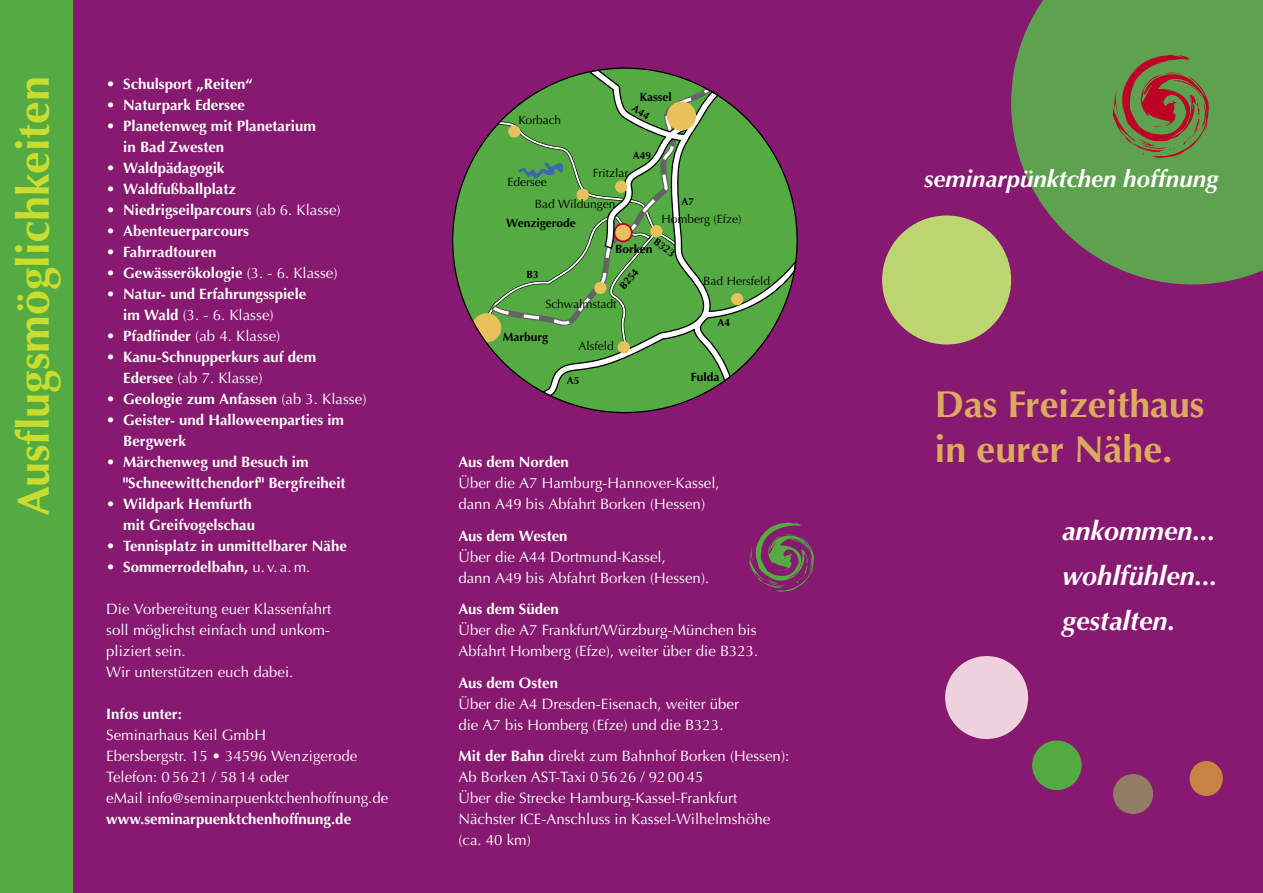
<style>
.page{position:relative;width:1263px;height:893px;background:#871970}
.page>*{position:absolute;margin:0;border:0;box-sizing:border-box;transform-origin:0 0}
.t1{font:700 45px "Optima";color:#cadd2f}
.t2{font:700 37.5px/45px "Optima";color:#dbaa5e}
.t3{font:italic 700 27px/45px "Optima";color:#fff;text-align:justify}
.t4{font:italic 700 24px "Optima";color:#fff}
.t5{font:15px/21px "Optima";color:#fff}
.t6{font:700 15px/21px "Optima";color:#fff}
.t7{font:12px "Optima";color:#000}
.t8{font:700 12px "Optima";color:#000}
.t9{font:700 10.5px "Optima";color:#000}
.s1{font-weight:400}
.s2{font-weight:700}
</style>
<div class="page">
<svg style="left:1011px;top:0;width:252px;height:284px;background:#638e53"></svg>
<div style="left:0;top:0;width:72px;height:893px;background:#54ab42"></div>
<svg style="left:1113px;top:55px;width:96px;height:103px;background:#7a7042"></svg>
<svg style="left:749px;top:522px;width:65px;height:70px"></svg>
<div style="left:882px;top:215px;width:129px;height:129px;background:#bcd671;border-radius:50%"></div>
<div style="left:945px;top:656px;width:83px;height:83px;background:#efd0dd;border-radius:50%"></div>
<div style="left:1032px;top:740px;width:50px;height:50px;background:#54ab42;border-radius:50%"></div>
<div style="left:1113px;top:774px;width:40px;height:40px;background:#927d65;border-radius:50%"></div>
<div style="left:1190px;top:761px;width:33px;height:35px;background:#c78343;border-radius:50%"></div>
<svg style="left:452px;top:67px;width:346px;height:346px;fill:#54ab42"></svg>
<svg style="left:631px;top:104px;width:19px;height:16px"></svg>
<p class="t1" style="left:8px;top:516px;width:442px;rotate:-90deg">Ausflugsmöglichkeiten</p>
<p class="t6" style="left:106px;top:74px;width:148px">• Schulsport „Reiten“</p>
<p class="t6" style="left:106px;top:95px;width:140px">• Naturpark Edersee</p>
<p class="t6" style="left:123px;top:116px;width:194px;text-indent:-17px">• Planetenweg mit Planetarium in Bad Zwesten</p>
<p class="t6" style="left:106px;top:158px;width:120px">• Waldpädagogik</p>
<p class="t6" style="left:106px;top:179px;width:131px">• Waldfußballplatz</p>
<p class="t6" style="left:106px;top:200px;width:236px">• Niedrigseilparcours <span class="s1">(ab 6. Klasse)</span></p>
<p class="t6" style="left:106px;top:221px;width:144px">• Abenteuerparcours</p>
<p class="t6" style="left:106px;top:242px;width:112px">• Fahrradtouren</p>
<p class="t6" style="left:106px;top:263px;width:233px">• Gewässerökologie <span class="s1">(3. - 6. Klasse)</span></p>
<p class="t6" style="left:123px;top:284px;width:185px;text-indent:-17px">• Natur- und Erfahrungsspiele im Wald <span class="s1">(3. - 6. Klasse)</span></p>
<p class="t5" style="left:106px;top:326px;width:176px"><span class="s2">• Pfadfinder</span> (ab 4. Klasse)</p>
<p class="t6" style="left:123px;top:347px;width:194px;text-indent:-17px">• Kanu-Schnupperkurs auf dem<br>Edersee <span class="s1">(ab 7. Klasse)</span></p>
<p class="t6" style="left:106px;top:389px;width:262px">• Geologie zum Anfassen <span class="s1">(ab 3. Klasse)</span></p>
<p class="t6" style="left:123px;top:410px;width:222px;text-indent:-17px">• Geister- und Halloweenparties im<br>Bergwerk</p>
<p class="t6" style="left:123px;top:452px;width:224px;text-indent:-17px">• Märchenweg und Besuch im "Schneewittchendorf" Bergfreiheit</p>
<p class="t6" style="left:106px;top:494px;width:150px;text-align:right">• Wildpark Hemfurth mit Greifvogelschau</p>
<p class="t6" style="left:106px;top:536px;width:242px">• Tennisplatz in unmittelbarer Nähe</p>
<p class="t6" style="left:106px;top:557px;width:206px">• Sommerrodelbahn, <span class="s1">u. v. a. m.</span></p>
<p class="t5" style="left:106px;top:599px;width:227px">Die Vorbereitung euer Klassenfahrt soll möglichst einfach und unkom&shy;pliziert sein.<br>Wir unterstützen euch dabei.</p>
<p class="t5" style="left:106px;top:704px;width:283px"><span class="s2">Infos unter:<br></span>Seminarhaus Keil GmbH<br>Ebersbergstr. 15 <span class="s2">•</span> 34596 Wenzigerode<br>Telefon: 0 56 21 / 58 14 oder<br>eMail info@seminarpuenktchenhoffnung.de <span class="s2">www.seminarpuenktchenhoffnung.de</span></p>
<p class="t7" style="left:519px;top:113px;width:44px">Korbach</p>
<p class="t8" style="left:640px;top:90px;width:34px">Kassel</p>
<p class="t7" style="left:507px;top:175px;width:41px">Edersee</p>
<p class="t9" style="left:633px;top:150px;width:20px">A49</p>
<p class="t7" style="left:593px;top:166px;width:37px">Fritzlar</p>
<p class="t7" style="left:535px;top:197px;width:82px">Bad Wildungen</p>
<p class="t9" style="left:682px;top:195px;width:14px">A7</p>
<p class="t8" style="left:506px;top:216px;width:71px">Wenzigerode</p>
<p class="t9" style="left:526px;top:268px;width:14px">B3</p>
<p class="t7" style="left:661px;top:212px;width:82px">Homberg (Efze)</p>
<p class="t9" style="left:659px;top:235px;width:25px;rotate:37deg">B323</p>
<p class="t8" style="left:615px;top:242px;width:39px">Borken</p>
<p class="t9" style="left:617px;top:284px;width:25px;rotate:-49deg">B254</p>
<p class="t7" style="left:703px;top:274px;width:68px">Bad Hersfeld</p>
<p class="t7" style="left:545px;top:297px;width:72px">Schwalmstadt</p>
<p class="t7" style="left:579px;top:339px;width:37px">Alsfeld</p>
<p class="t8" style="left:503px;top:330px;width:47px">Marburg</p>
<p class="t9" style="left:567px;top:374px;width:14px">A5</p>
<p class="t9" style="left:717px;top:317px;width:14px">A4</p>
<p class="t8" style="left:691px;top:370px;width:30px">Fulda</p>
<p class="t5" style="left:458px;top:452px;width:263px"><span class="s2">Aus dem Norden<br></span>Über die A7 Hamburg-Hannover-Kassel, dann A49 bis Abfahrt Borken (Hessen)</p>
<p class="t5" style="left:458px;top:525px;width:252px"><span class="s2">Aus dem Westen<br></span>Über die A44 Dortmund-Kassel,<br>dann A49 bis Abfahrt Borken (Hessen).</p>
<p class="t5" style="left:458px;top:599px;width:302px"><span class="s2">Aus dem Süden<br></span>Über die A7 Frankfurt/Würzburg-München bis<br>Abfahrt Homberg (Efze), weiter über die B323.</p>
<p class="t5" style="left:458px;top:672px;width:282px"><span class="s2">Aus dem Osten<br></span>Über die A4 Dresden-Eisenach, weiter über die A7 bis Homberg (Efze) und die B323.</p>
<p class="t5" style="left:458px;top:746px;width:332px"><span class="s2">Mit der Bahn</span> direkt zum Bahnhof Borken (Hessen):<br>Ab Borken AST-Taxi 0 56 26 / 92 00 45<br>Über die Strecke Hamburg-Kassel-Frankfurt Nächster ICE-Anschluss in Kassel-Wilhelmshöhe (ca. 40 km)</p>
<p class="t4" style="left:924px;top:165px;width:296px">seminarpünktchen hoffnung</p>
<p class="t2" style="left:935px;top:382px;width:271px">Das Freizeithaus in eurer Nähe.</p>
<p class="t3" style="left:1062px;top:508px;width:157px">ankommen... wohlfühlen... gestalten.</p>
</div>
